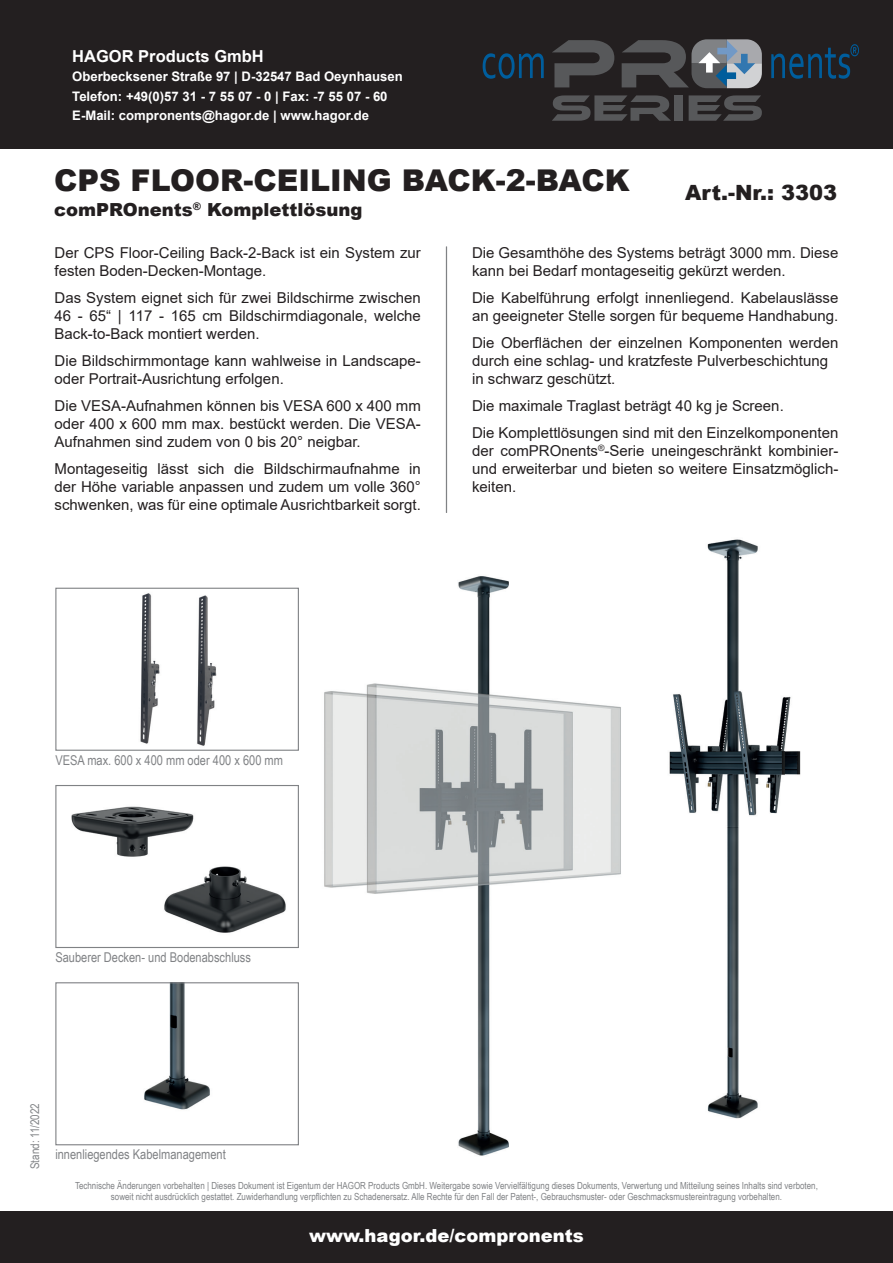
<style>
.page{position:relative;width:893px;height:1263px;background:#fff}
.page>*{position:absolute;margin:0;border:0;box-sizing:border-box;transform-origin:0 0}
.t1{font:900 30px "Arial";color:#231f20}
.t2{font:900 21px "Arial";color:#231f20}
.t3{font:900 18px "Arial";color:#231f20}
.t4{font:900 18px "Arial";color:#fff}
.t5{font:700 16.5px "Arial";color:#fff}
.t6{font:15px/18px "Arial";color:#231f20}
.t7{font:13.5px "Arial Narrow";color:#808285}
.t8{font:700 13.2px/19px "Arial";color:#fff}
.t9{font:12px "Arial Narrow";color:#808285}
.t10{font:9.75px/10.5px "Arial Narrow";color:#808285;text-align:center}
</style>
<div class="page">
<div style="left:0;top:1212px;width:893px;height:51px;background:#231f20"></div>
<div style="left:0;top:0;width:893px;height:149px;background:#231f20"></div>
<svg style="left:483px;top:53px;width:61px;height:26px"></svg>
<svg style="left:552px;top:40px;width:62px;height:47px"></svg>
<svg style="left:771px;top:44px;width:88px;height:35px"></svg>
<svg style="left:552px;top:95px;width:119px;height:26px"></svg>
<div style="left:674px;top:95px;width:9px;height:26px;background:#57585a"></div>
<svg style="left:689px;top:95px;width:73px;height:26px"></svg>
<svg style="left:622px;top:39px;width:140px;height:49px"></svg>
<hr style="left:446px;top:247px;width:1px;height:266px;background:#808285">
<img style="left:140px;top:593px;width:77px;height:153px">
<div style="left:55px;top:588px;width:244px;height:163px;border:1px solid #808285"></div>
<img style="left:324px;top:576px;width:297px;height:580px">
<img style="left:669px;top:539px;width:132px;height:580px">
<img style="left:144px;top:984px;width:66px;height:126px">
<div style="left:55px;top:982px;width:244px;height:163px;border:1px solid #808285"></div>
<img style="left:71px;top:806px;width:123px;height:51px">
<div style="left:55px;top:785px;width:244px;height:163px;border:1px solid #808285"></div>
<img style="left:164px;top:866px;width:122px;height:67px">
<p class="t5" style="left:72px;top:45px;width:193px">HAGOR Products GmbH</p>
<p class="t8" style="left:72px;top:67px;width:332px">Oberbecksener Straße 97 | D-32547 Bad Oeynhausen<br>Telefon: +49(0)57 31 - 7 55 07 - 0 | Fax: -7 55 07 - 60<br>E-Mail: compronents@hagor.de | www.hagor.de</p>
<h1 class="t1" style="left:54px;top:158px;width:577px">CPS FLOOR-CEILING BACK-2-BACK</h1>
<p class="t3" style="left:54px;top:197px;width:310px">comPROnents<sup>®</sup> Komplettlösung</p>
<h2 class="t2" style="left:685px;top:177px;width:154px">Art.-Nr.: 3303</h2>
<p class="t6" style="left:55px;top:243px;width:368px">Der CPS Floor-Ceiling Back-2-Back ist ein System zur festen Boden-Decken-Montage.</p>
<p class="t6" style="left:55px;top:288px;width:368px;text-align:justify">Das System eignet sich für zwei Bildschirme zwischen 46 - 65“ | 117 - 165 cm Bildschirmdiagonale, welche Back-to-Back montiert werden.</p>
<p class="t6" style="left:55px;top:351px;width:368px">Die Bildschirmmontage kann wahlweise in Landscape&shy;oder Portrait-Ausrichtung erfolgen.</p>
<p class="t6" style="left:55px;top:396px;width:368px;text-align:justify">Die VESA-Aufnahmen können bis VESA 600 x 400 mm oder 400 x 600 mm max. bestückt werden. Die VESA-Aufnahmen sind zudem von 0 bis 20° neigbar.</p>
<p class="t6" style="left:55px;top:459px;width:368px;text-align:justify">Montageseitig lässt sich die Bildschirmaufnahme in der Höhe variable anpassen und zudem um volle 360° schwenken, was für eine optimale Ausrichtbarkeit sorgt.</p>
<p class="t6" style="left:472px;top:243px;width:368px">Die Gesamthöhe des Systems beträgt 3000 mm. Diese kann bei Bedarf montageseitig gekürzt werden.</p>
<p class="t6" style="left:472px;top:288px;width:368px">Die Kabelführung erfolgt innenliegend. Kabelauslässe an geeigneter Stelle sorgen für bequeme Handhabung.</p>
<p class="t6" style="left:472px;top:333px;width:368px">Die Oberflächen der einzelnen Komponenten werden durch eine schlag- und kratzfeste Pulverbeschichtung in schwarz geschützt.</p>
<p class="t6" style="left:472px;top:392px;width:368px;line-height:27px">Die maximale Traglast beträgt 40 kg je Screen.<br>Die Komplettlösungen sind mit den Einzelkomponenten</p>
<p class="t6" style="left:472px;top:441px;width:368px;text-align:justify">der comPROnents<sup>®</sup>-Serie uneingeschränkt kombinier&shy;und erweiterbar und bieten so weitere Einsatzmöglich&shy;keiten.</p>
<p class="t7" style="left:55px;top:750px;width:229px">VESA max. 600 x 400 mm oder 400 x 600 mm</p>
<p class="t7" style="left:55px;top:947px;width:197px">Sauberer Decken- und Bodenabschluss</p>
<p class="t9" style="left:26px;top:1169px;width:68px;rotate:-90deg">Stand: 11/2022</p>
<p class="t7" style="left:55px;top:1145px;width:172px">innenliegendes Kabelmanagement</p>
<p class="t10" style="left:75px;top:1180px;width:744px">Technische Änderungen vorbehalten | Dieses Dokument ist Eigentum der HAGOR Products GmbH. Weitergabe sowie Vervielfältigung dieses Dokuments, Verwertung und Mitteilung seines Inhalts sind verboten, soweit nicht ausdrücklich gestattet. Zuwiderhandlung verpflichten zu Schadenersatz. Alle Rechte für den Fall der Patent-, Gebrauchsmuster- oder Geschmacksmustereintragung vorbehalten.</p>
<p class="t4" style="left:309px;top:1222px;width:276px">www.hagor.de/compronents</p>
</div>
